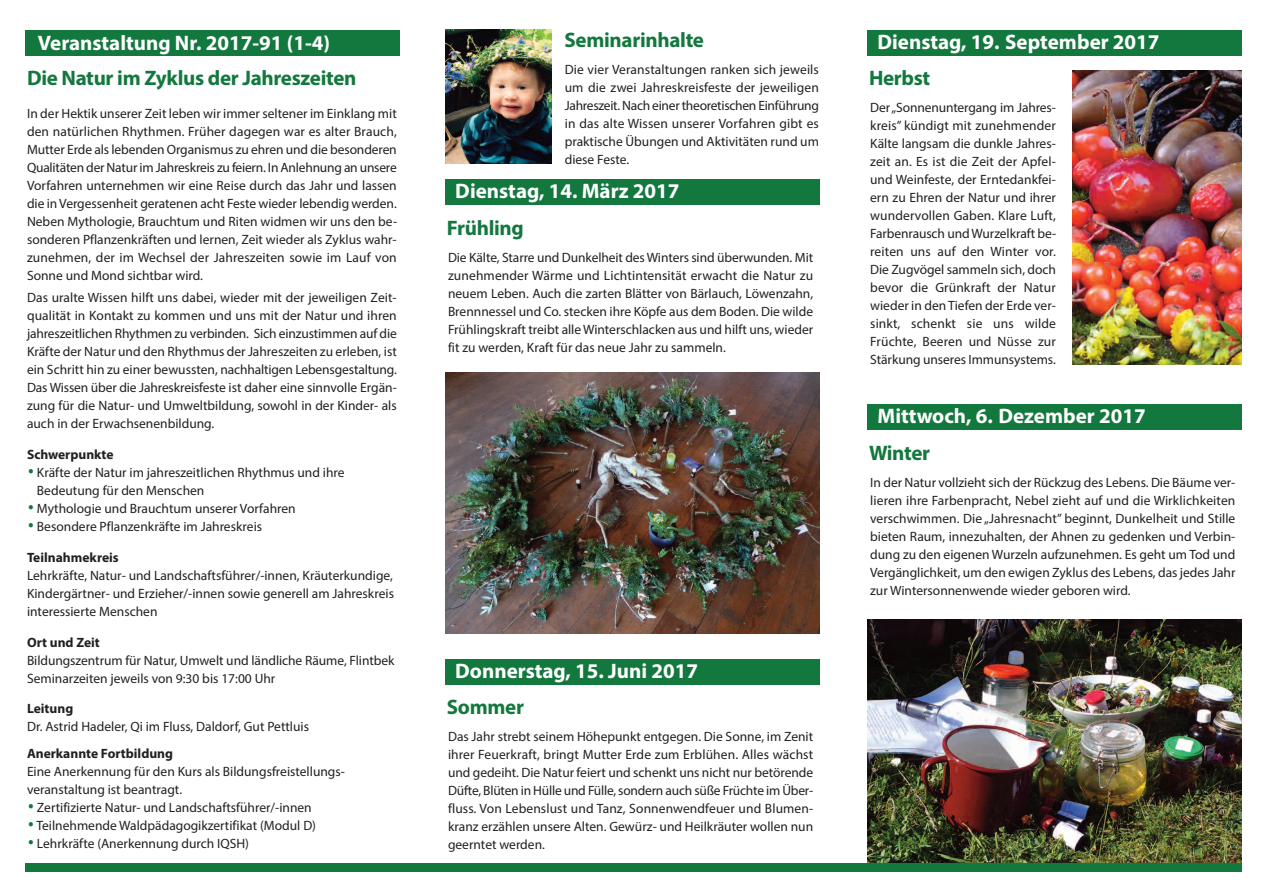
<style>
.page{position:relative;width:1263px;height:893px;background:#fff}
.page>*{position:absolute;margin:0;border:0;box-sizing:border-box;transform-origin:0 0}
.t1{font:34.5px "Myriad Pro";color:#13783e}
.t2{font:700 21px "Myriad Pro";color:#fff}
.t3{font:700 21px "Myriad Pro";letter-spacing:-.015em;color:#13783e}
.t4{font:13.5px/18px "Myriad Pro";color:#231f20;text-align:justify}
.t5{font:700 13.5px "Myriad Pro";color:#231f20}
.s1{font-family:"Lucida Grande"}
</style>
<div class="page">
<img style="left:445px;top:372px;width:374px;height:261px">
<img style="left:867px;top:620px;width:375px;height:243px">
<div style="left:445px;top:179px;width:374px;height:26px;background:#13783e"></div>
<div style="left:26px;top:30px;width:374px;height:25px;background:#13783e"></div>
<div style="left:867px;top:30px;width:375px;height:25px;background:#13783e"></div>
<div style="left:445px;top:659px;width:374px;height:25px;background:#13783e"></div>
<div style="left:867px;top:404px;width:375px;height:26px;background:#13783e"></div>
<img style="left:445px;top:30px;width:107px;height:134px">
<div style="left:26px;top:863px;width:1216px;height:9px;background:#13783e"></div>
<img style="left:1072px;top:71px;width:169px;height:294px">
<h2 class="t2" style="left:38px;top:35px;width:294px">Veranstaltung Nr. 2017-91 (1-4)</h2>
<h2 class="t3" style="left:27px;top:70px;width:331px">Die Natur im Zyklus der Jahreszeiten</h2>
<p class="t4" style="left:27px;top:105px;width:372px">In der Hektik unserer Zeit leben wir immer seltener im Einklang mit den natürlichen Rhythmen. Früher dagegen war es alter Brauch, Mutter Erde als lebenden Organismus zu ehren und die besonderen Qualitäten der Natur im Jahreskreis zu feiern. In Anlehnung an unsere Vorfahren unternehmen wir eine Reise durch das Jahr und lassen die in Vergessenheit geratenen acht Feste wieder lebendig werden.<br>Neben Mythologie, Brauchtum und Riten widmen wir uns den be&shy;sonderen Pflanzenkräften und lernen, Zeit wieder als Zyklus wahr&shy;zunehmen, der im Wechsel der Jahreszeiten sowie im Lauf von Sonne und Mond sichtbar wird.</p>
<p class="t4" style="left:27px;top:290px;width:371px">Das uralte Wissen hilft uns dabei, wieder mit der jeweiligen Zeit&shy;qualität in Kontakt zu kommen und uns mit der Natur und ihren jahreszeitlichen Rhythmen zu verbinden. Sich einzustimmen auf die Kräfte der Natur und den Rhythmus der Jahreszeiten zu erleben, ist ein Schritt hin zu einer bewussten, nachhaltigen Lebensgestaltung.<br>Das Wissen über die Jahreskreisfeste ist daher eine sinnvolle Ergän&shy;zung für die Natur- und Umweltbildung, sowohl in der Kinder- als auch in der Erwachsenenbildung.</p>
<p class="t5" style="left:27px;top:449px;width:88px">Schwerpunkte</p>
<h1 class="t1" style="left:27px;top:449px;width:9px">.</h1>
<p class="t4" style="left:37px;top:464px;width:309px">Kräfte der Natur im jahreszeitlichen Rhythmus und ihre<br>Bedeutung für den Menschen</p>
<h1 class="t1" style="left:27px;top:485px;width:9px">.</h1>
<p class="t4" style="left:37px;top:500px;width:260px">Mythologie und Brauchtum unserer Vorfahren</p>
<h1 class="t1" style="left:27px;top:503px;width:9px">.</h1>
<p class="t4" style="left:37px;top:518px;width:227px">Besondere Pflanzenkräfte im Jahreskreis</p>
<p class="t5" style="left:27px;top:552px;width:93px">Teilnahmekreis</p>
<p class="t4" style="left:27px;top:567px;width:368px">Lehrkräfte, Natur- und Landschaftsführer/-innen, Kräuterkundige, Kindergärtner- und Erzieher/-innen sowie generell am Jahreskreis interessierte Menschen</p>
<p class="t5" style="left:27px;top:637px;width:74px">Ort und Zeit</p>
<p class="t4" style="left:27px;top:652px;width:369px">Bildungszentrum für Natur, Umwelt und ländliche Räume, Flintbek<br>Seminarzeiten jeweils von 9:30 bis 17:00 Uhr</p>
<p class="t5" style="left:27px;top:704px;width:48px">Leitung</p>
<p class="t4" style="left:27px;top:719px;width:284px">Dr. Astrid Hadeler, Qi im Fluss, Daldorf, Gut Pettluis</p>
<p class="t5" style="left:27px;top:748px;width:148px">Anerkannte Fortbildung</p>
<p class="t4" style="left:27px;top:763px;width:319px">Eine Anerkennung für den Kurs als Bildungsfreistellungs&shy;veranstaltung ist beantragt.</p>
<h1 class="t1" style="left:27px;top:784px;width:9px">.</h1>
<p class="t4" style="left:37px;top:799px;width:276px">Zertifizierte Natur- und Landschaftsfu<span class="s1">̈</span>hrer/-innen</p>
<h1 class="t1" style="left:27px;top:802px;width:9px">.</h1>
<p class="t4" style="left:36px;top:817px;width:281px">Teilnehmende Waldpädagogikzertifikat (Modul D)</p>
<h1 class="t1" style="left:27px;top:820px;width:9px">.</h1>
<p class="t4" style="left:37px;top:835px;width:214px">Lehrkräfte (Anerkennung durch IQSH)</p>
<h2 class="t3" style="left:564px;top:32px;width:141px">Seminarinhalte</h2>
<p class="t4" style="left:565px;top:61px;width:256px">Die vier Veranstaltungen ranken sich jeweils um die zwei Jahreskreisfeste der jeweiligen Jahreszeit. Nach einer theoretischen Einführung in das alte Wissen unserer Vorfahren gibt es praktische Übungen und Aktivitäten rund um diese Feste.</p>
<h2 class="t2" style="left:455px;top:183px;width:226px">Dienstag, 14. März 2017</h2>
<h2 class="t3" style="left:447px;top:220px;width:79px">Frühling</h2>
<p class="t4" style="left:448px;top:249px;width:367px">Die Kälte, Starre und Dunkelheit desWinters sind überwunden. Mit zunehmender Wärme und Lichtintensität erwacht die Natur zu neuem Leben. Auch die zarten Blätter von Bärlauch, Löwenzahn, Brennnessel und Co. stecken ihre Köpfe aus dem Boden. Die wilde Frühlingskraft treibt alle Winterschlacken aus und hilft uns, wieder fit zu werden, Kraft für das neue Jahr zu sammeln.</p>
<h2 class="t2" style="left:455px;top:663px;width:244px">Donnerstag, 15. Juni 2017</h2>
<h2 class="t3" style="left:447px;top:699px;width:79px">Sommer</h2>
<p class="t4" style="left:448px;top:728px;width:367px">Das Jahr strebt seinem Höhepunkt entgegen. Die Sonne, im Zenit ihrer Feuerkraft, bringt Mutter Erde zum Erblühen. Alles wächst und gedeiht. Die Natur feiert und schenkt uns nicht nur betörende Düfte, Blüten in Hülle und Fülle, sondern auch süße Früchte im Über&shy;fluss. Von Lebenslust und Tanz, Sonnenwendfeuer und Blumen&shy;kranz erzählen unsere Alten. Gewürz- und Heilkräuter wollen nun geerntet werden.</p>
<h2 class="t2" style="left:877px;top:34px;width:284px">Dienstag, 19. September 2017</h2>
<h2 class="t3" style="left:869px;top:70px;width:63px">Herbst</h2>
<p class="t4" style="left:870px;top:99px;width:188px">Der„Sonnenuntergang im Jahres&shy;kreis” kündigt mit zunehmender Kälte langsam die dunkle Jahres&shy;zeit an. Es ist die Zeit der Apfel&shy;und Weinfeste, der Erntedankfei&shy;ern zu Ehren der Natur und ihrer wundervollen Gaben. Klare Luft, Farbenrausch undWurzelkraft be&shy;reiten uns auf den Winter vor.<br>Die Zugvögel sammeln sich, doch bevor die Grünkraft der Natur wieder in den Tiefen der Erde ver&shy;sinkt, schenkt sie uns wilde Früchte, Beeren und Nüsse zur Stärkung unseres Immunsystems.</p>
<h2 class="t2" style="left:877px;top:408px;width:270px">Mittwoch, 6. Dezember 2017</h2>
<h2 class="t3" style="left:869px;top:445px;width:63px">Winter</h2>
<p class="t4" style="left:870px;top:474px;width:367px">In der Natur vollzieht sich der Rückzug des Lebens. Die Bäume ver&shy;lieren ihre Farbenpracht, Nebel zieht auf und die Wirklichkeiten verschwimmen. Die „Jahresnacht” beginnt, Dunkelheit und Stille bieten Raum, innezuhalten, der Ahnen zu gedenken und Verbin&shy;dung zu den eigenen Wurzeln aufzunehmen. Es geht um Tod und Vergänglichkeit, um den ewigen Zyklus des Lebens, das jedes Jahr zur Wintersonnenwende wieder geboren wird.</p>
</div>
